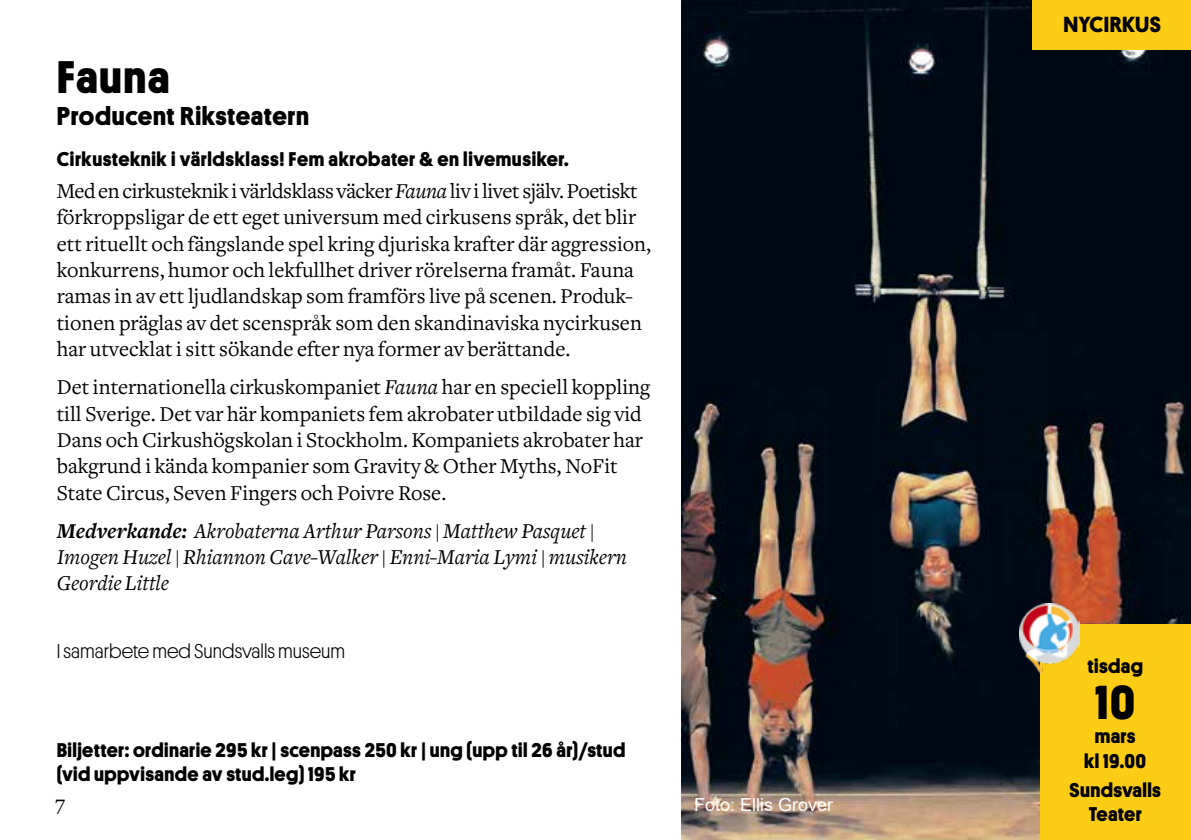
<style>
.page{position:relative;width:1191px;height:840px;background:#fff}
.page>*{position:absolute;margin:0;border:0;box-sizing:border-box;transform-origin:0 0}
.t1{font:700 48px "Stage Sans";color:#000}
.t2{font:700 46px "Stage Sans";letter-spacing:.03em;color:#000}
.t3{font:700 26px "Stage Sans";letter-spacing:.03em;color:#000}
.t4{font:22px/26.4px "Curtain Serif";color:#000}
.t5{font:italic 22px/26.4px "Curtain Serif";color:#000}
.t6{font:700 22px "Stage Sans";letter-spacing:.015em;color:#000}
.t7{font:700 20px/24px "Stage Sans";letter-spacing:.02em;color:#000;text-align:center}
.t8{font:20px "Stage Sans";color:#000}
.t9{font:18px "Arial";color:#fff}
.s1{font-style:italic}
.s2{font-weight:700}
.s3{font-style:normal;font-size:20px}
</style>
<div class="page">
<img style="left:682px;top:0;width:509px;height:839px">
<div style="left:1040px;top:624px;width:151px;height:215px;background:#fdcd15"></div>
<img style="left:1019px;top:602px;width:60px;height:70px">
<div style="left:1032px;top:0;width:159px;height:50px;background:#fdcd15"></div>
<h2 class="t2" style="left:57px;top:44px;width:114px">Fauna</h2>
<p class="t3" style="left:57px;top:96px;width:254px">Producent Riksteatern</p>
<p class="t7" style="left:57px;top:145px;width:513px">Cirkusteknik i världsklass! Fem akrobater &amp; en livemusiker.</p>
<p class="t4" style="left:57px;top:178px;width:596px">Med en cirkusteknik i världsklass väcker <span class="s1">Fauna</span> liv i livet själv. Poetiskt förkroppsligar de ett eget universum med cirkusens språk, det blir ett rituellt och fängslande spel kring djuriska krafter där aggression, konkurrens, humor och lekfullhet driver rörelserna framåt. Fauna ramas in av ett ljudlandskap som framförs live på scenen. Produk&shy;tionen präglas av det scenspråk som den skandinaviska nycirkusen har utvecklat i sitt sökande efter nya former av berättande.</p>
<p class="t4" style="left:57px;top:374px;width:595px">Det internationella cirkuskompaniet <span class="s1">Fauna</span> har en speciell koppling till Sverige. Det var här kompaniets fem akrobater utbildade sig vid Dans och Cirkushögskolan i Stockholm. Kompaniets akrobater har bakgrund i kända kompanier som Gravity &amp; Other Myths, NoFit State Circus, Seven Fingers och Poivre Rose.</p>
<p class="t5" style="left:57px;top:517px;width:572px"><span class="s2">Medverkande:</span> Akrobaterna Arthur Parsons <span class="s3">|</span> Matthew Pasquet <span class="s3">|<br></span>Imogen Huzel <span class="s3">|</span> Rhiannon Cave-Walker <span class="s3">|</span> Enni-Maria Lymi <span class="s3">|</span> musikern<br>Geordie Little</p>
<p class="t8" style="left:57px;top:636px;width:290px">I samarbete med Sundsvalls museum</p>
<p class="t7" style="left:57px;top:736px;width:570px;text-align:left">Biljetter: ordinarie 295 kr | scenpass 250 kr | ung (upp til 26 år)/stud (vid uppvisande av stud.leg) 195 kr</p>
<p class="t4" style="left:55px;top:790px;width:12px">7</p>
<p class="t9" style="left:694px;top:792px;width:141px">Foto: Ellis Grover</p>
<p class="t6" style="left:1063px;top:9px;width:99px">NYCIRKUS</p>
<p class="t7" style="left:1087px;top:652px;width:57px">tisdag</p>
<h1 class="t1" style="left:1095px;top:667px;width:42px">10</h1>
<p class="t7" style="left:1084px;top:722px;width:64px">mars<br>kl 19.00</p>
<p class="t7" style="left:1069px;top:776px;width:93px">Sundsvalls<br>Teater</p>
</div>
